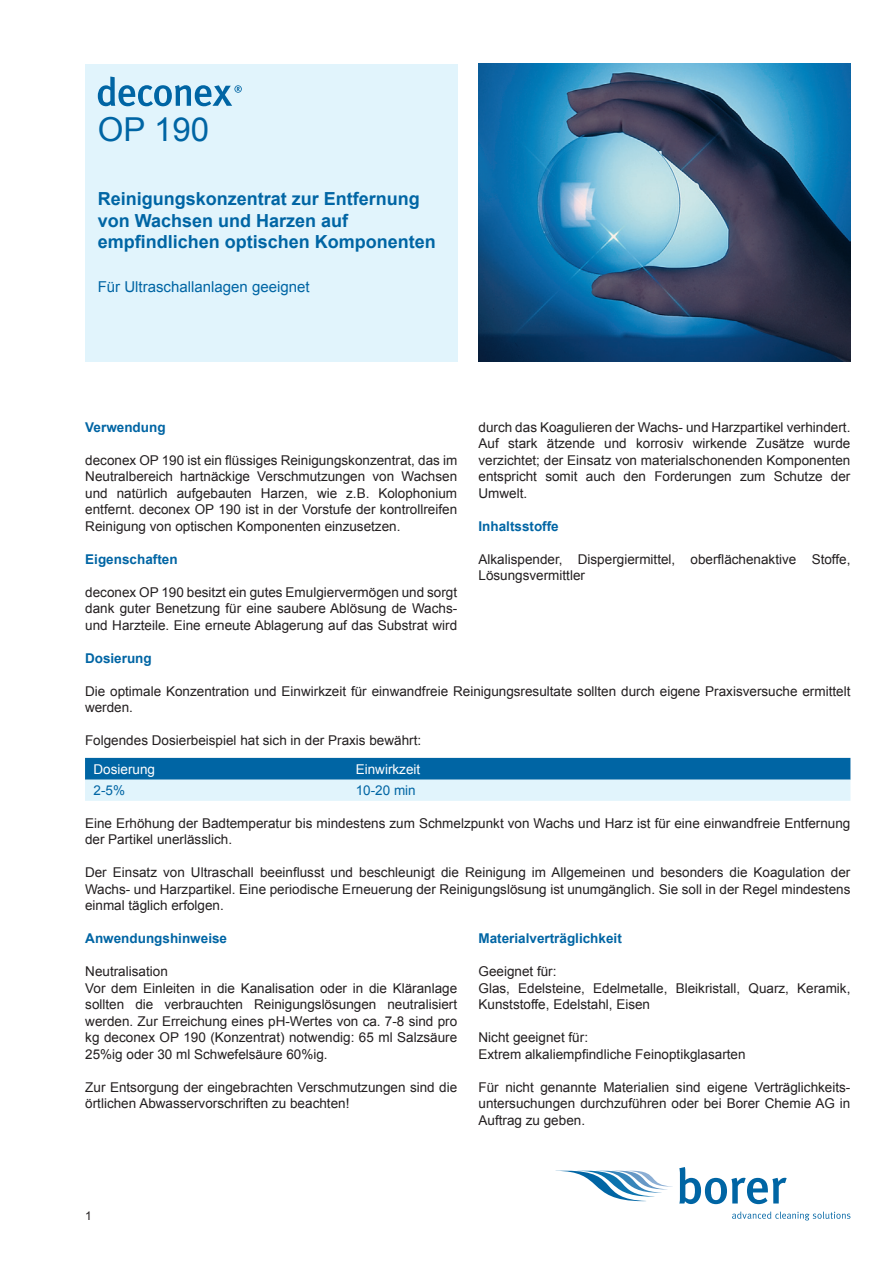
<style>
.page{position:relative;width:893px;height:1263px;background:#fff}
.page>*{position:absolute;margin:0;border:0;box-sizing:border-box;transform-origin:0 0}
.ProdBez_1_Seite{font:33px "Arial";color:#0065a4}
.Produkt-Titel{font:700 18px/21.6px "Arial";color:#0065a4}
.Produkt-Untertitel{font:15px "Arial";color:#0065a4}
.Text{font:13.5px/16.5px "Arial";color:#231f20;text-align:justify}
.Texttitel{font:700 13.5px "Arial";color:#0065a4}
.Tabelleninhalt{font:13.5px "Arial";color:#fff}
.Tabelleninhalt-2{font:13.5px "Arial";color:#0065a4}
.t1{font:12px "Arial";color:#231f20}
</style>
<div class="page">
<div style="left:85px;top:64px;width:372px;height:297px;background:#e1f4fc"></div>
<svg style="left:562px;top:1171px;width:111px;height:30px"></svg>
<svg style="left:679px;top:1167px;width:108px;height:37px"></svg>
<svg style="left:732px;top:1211px;width:118px;height:9px"></svg>
<svg style="left:98px;top:77px;width:144px;height:29px"></svg>
<img style="left:478px;top:64px;width:372px;height:297px">
<svg style="left:85px;top:758px;width:765px;height:43px;background:#70accf"></svg>
<p class="ProdBez_1_Seite" style="left:98px;top:108px;width:113px">OP 190</p>
<p class="Produkt-Titel" style="left:98px;top:189px;width:340px">Reinigungskonzentrat zur Entfernung von Wachsen und Harzen auf -empfindlichen optischen Komponenten</p>
<p class="Produkt-Untertitel" style="left:98px;top:277px;width:213px">Für Ultraschallanlagen geeignet</p>
<p class="Texttitel" style="left:85px;top:418px;width:82px">Verwendung</p>
<p class="Text" style="left:85px;top:452px;width:373px">deconex OP 190 ist ein flüssiges Reinigungskonzentrat, das im Neutralbereich hartnäckige Verschmutzungen von Wachsen und natürlich aufgebauten Harzen, wie z.B. Kolophonium entfernt. deconex OP 190 ist in der Vorstufe der kontrollreifen Reinigung von optischen Komponenten einzusetzen.</p>
<p class="Texttitel" style="left:85px;top:550px;width:94px">Eigenschaften</p>
<p class="Text" style="left:85px;top:584px;width:373px">deconex OP 190 besitzt ein gutes Emulgiervermögen und sorgt dank guter Benetzung für eine saubere Ablösung de Wachs&shy;und Harzteile. Eine erneute Ablagerung auf das Substrat wird</p>
<p class="Text" style="left:478px;top:419px;width:373px">durch das Koagulieren der Wachs- und Harzpartikel verhindert.<br>Auf stark ätzende und korrosiv wirkende Zusätze wurde verzichtet; der Einsatz von materialschonenden Komponenten entspricht somit auch den Forderungen zum Schutze der Umwelt.</p>
<p class="Texttitel" style="left:478px;top:517px;width:82px">Inhaltsstoffe</p>
<p class="Text" style="left:478px;top:551px;width:373px">Alkalispender, Dispergiermittel, oberflächenaktive Stoffe,<br>Lösungsvermittler</p>
<p class="Texttitel" style="left:85px;top:649px;width:68px">Dosierung</p>
<p class="Text" style="left:85px;top:683px;width:767px">Die optimale Konzentration und Einwirkzeit für einwandfreie Reinigungsresultate sollten durch eigene Praxisversuche ermittelt werden.</p>
<p class="Text" style="left:85px;top:732px;width:338px">Folgendes Dosierbeispiel hat sich in der Praxis bewährt:</p>
<p class="Tabelleninhalt" style="left:94px;top:760px;width:63px">Dosierung</p>
<p class="Tabelleninhalt" style="left:356px;top:760px;width:66px">Einwirkzeit</p>
<p class="Tabelleninhalt-2" style="left:94px;top:781px;width:33px">2-5%</p>
<p class="Tabelleninhalt-2" style="left:356px;top:781px;width:62px">10-20 min</p>
<p class="Text" style="left:85px;top:815px;width:767px">Eine Erhöhung der Badtemperatur bis mindestens zum Schmelzpunkt von Wachs und Harz ist für eine einwandfreie Entfernung der Partikel unerlässlich.</p>
<p class="Text" style="left:85px;top:864px;width:767px">Der Einsatz von Ultraschall beeinflusst und beschleunigt die Reinigung im Allgemeinen und besonders die Koagulation der Wachs- und Harzpartikel. Eine periodische Erneuerung der Reinigungslösung ist unumgänglich. Sie soll in der Regel mindestens einmal täglich erfolgen.</p>
<p class="Texttitel" style="left:85px;top:929px;width:143px">Anwendungshinweise</p>
<p class="Text" style="left:85px;top:963px;width:84px">Neutralisation</p>
<p class="Text" style="left:85px;top:980px;width:373px">Vor dem Einleiten in die Kanalisation oder in die Kläranlage sollten die verbrauchten Reinigungslösungen neutralisiert werden. Zur Erreichung eines pH-Wertes von ca. 7-8 sind pro kg deconex OP 190 (Konzentrat) notwendig: 65 ml Salzsäure 25%ig oder 30 ml Schwefelsäure 60%ig.</p>
<p class="Text" style="left:85px;top:1079px;width:373px">Zur Entsorgung der eingebrachten Verschmutzungen sind die örtlichen Abwasservorschriften zu beachten!</p>
<p class="Texttitel" style="left:478px;top:929px;width:145px">Materialverträglichkeit</p>
<p class="Text" style="left:478px;top:963px;width:80px">Geeignet für:</p>
<p class="Text" style="left:478px;top:980px;width:373px">Glas, Edelsteine, Edelmetalle, Bleikristall, Quarz, Keramik,<br>Kunststoffe, Edelstahl, Eisen</p>
<p class="Text" style="left:478px;top:1029px;width:111px">Nicht geeignet für:</p>
<p class="Text" style="left:478px;top:1046px;width:269px">Extrem alkaliempfindliche Feinoptikglasarten</p>
<p class="Text" style="left:478px;top:1079px;width:373px">Für nicht genannte Materialien sind eigene Verträglichkeits&shy;untersuchungen durchzuführen oder bei Borer Chemie AG in Auftrag zu geben.</p>
<p class="t1" style="left:85px;top:1208px;width:8px">1</p>
</div>
